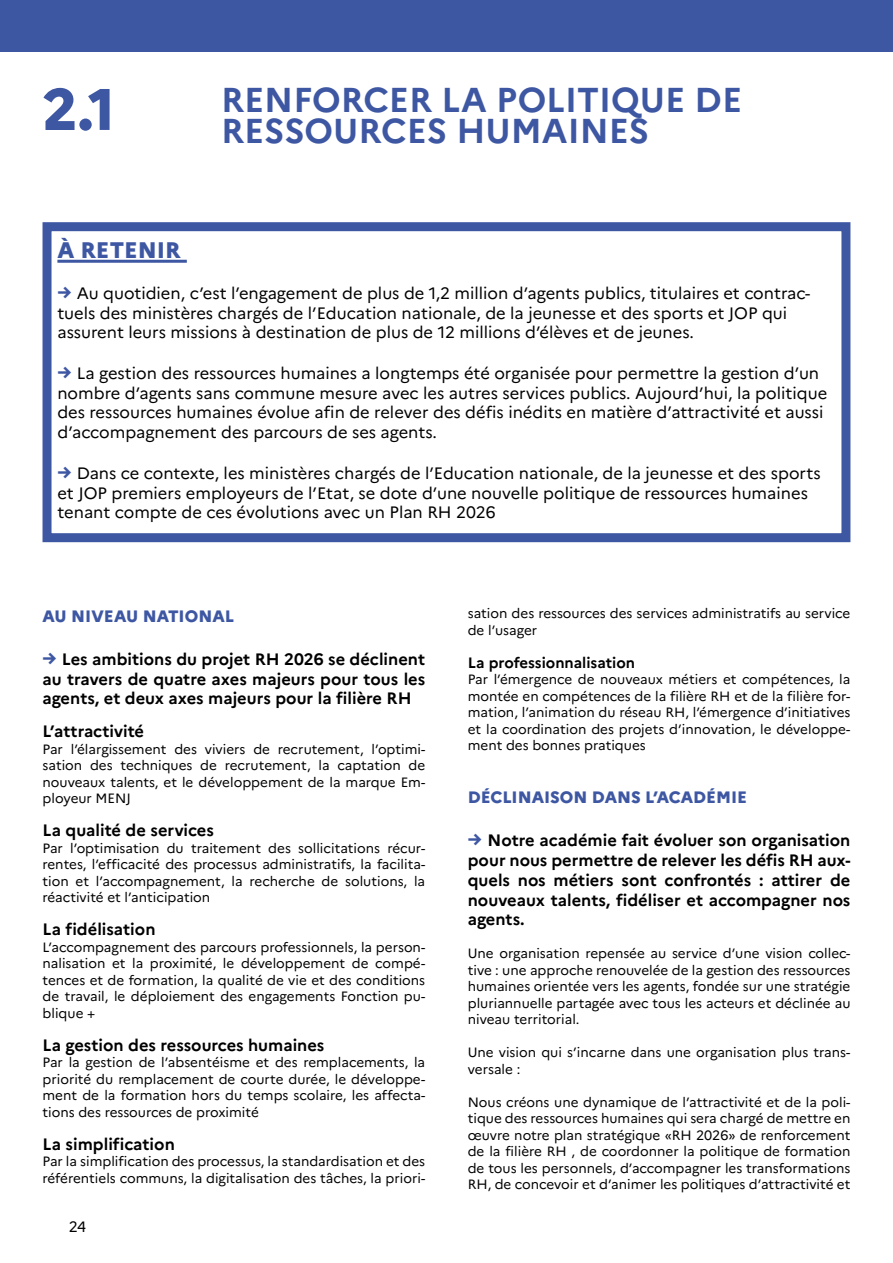
<style>
.page{position:relative;width:893px;height:1263px;background:#fff}
.page>*{position:absolute;margin:0;border:0;box-sizing:border-box;transform-origin:0 0}
.t1{font:800 58.5px "Marianne";color:#3e57a3}
.t2{font:700 34.5px/31.5px "Marianne";color:#3e57a3}
.t3{font:800 22.5px "Marianne";color:#3e57a3}
.t4{font:16.5px/19.5px "Marianne";color:#000}
.t5{font:700 16.5px/19.8px "Marianne";color:#000;text-align:justify}
.t6{font:800 16.5px "Marianne";color:#3e57a3}
.t7{font:700 15px "Marianne";color:#000}
.t8{font:15px "Marianne";color:#000}
.t9{font:13.5px/16.5px "Marianne";color:#000;text-align:justify}
.s1{font-weight:800;font-size:18px;color:#3e57a3}
</style>
<div class="page">
<div style="left:43px;top:222px;width:807px;height:320px;border:9px solid #3e57a3"></div>
<hr style="left:57px;top:260px;width:130px;height:3px;background:#3e57a3">
<div style="left:0;top:0;width:893px;height:51px;background:#3e57a3"></div>
<h1 class="t1" style="left:43px;top:64px;width:74px">2.1</h1>
<h2 class="t2" style="left:221px;top:81px;width:522px">RENFORCER LA POLITIQUE DE<br>RESSOURCES HUMAINES</h2>
<h3 class="t3" style="left:57px;top:233px;width:125px">À RETENIR</h3>
<p class="t4" style="left:57px;top:282px;width:754px"><span class="s1">→</span> Au quotidien, c’est l’engagement de plus de 1,2 million d’agents publics, titulaires et contrac&shy;tuels des ministères chargés de l’Education nationale, de la jeunesse et des sports et JOP qui assurent leurs missions à destination de plus de 12 millions d’élèves et de jeunes.</p>
<p class="t4" style="left:57px;top:362px;width:771px"><span class="s1">→</span> La gestion des ressources humaines a longtemps été organisée pour permettre la gestion d’un nombre d’agents sans commune mesure avec les autres services publics. Aujourd’hui, la politique des ressources humaines évolue afin de relever des défis inédits en matière d’attractivité et aussi d’accompagnement des parcours de ses agents.</p>
<p class="t4" style="left:57px;top:462px;width:765px"><span class="s1">→</span> Dans ce contexte, les ministères chargés de l’Education nationale, de la jeunesse et des sports et JOP premiers employeurs de l’Etat, se dote d’une nouvelle politique de ressources humaines tenant compte de ces évolutions avec un Plan RH 2026</p>
<p class="t6" style="left:43px;top:603px;width:193px">AU NIVEAU NATIONAL</p>
<p class="t5" style="left:43px;top:648px;width:384px"><span class="s1">→</span> Les ambitions du projet RH 2026 se déclinent au travers de quatre axes majeurs pour tous les agents, et deux axes majeurs pour la filière RH</p>
<p class="t5" style="left:43px;top:720px;width:103px">L’attractivité</p>
<p class="t9" style="left:43px;top:740px;width:384px">Par l’élargissement des viviers de recrutement, l’optimi&shy;sation des techniques de recrutement, la captation de nouveaux talents, et le développement de la marque Em&shy;ployeur MENJ</p>
<p class="t5" style="left:43px;top:819px;width:173px">La qualité de services</p>
<p class="t9" style="left:43px;top:839px;width:384px">Par l’optimisation du traitement des sollicitations récur&shy;rentes, l’efficacité des processus administratifs, la facilita&shy;tion et l’accompagnement, la recherche de solutions, la réactivité et l’anticipation</p>
<p class="t5" style="left:43px;top:918px;width:114px">La fidélisation</p>
<p class="t9" style="left:43px;top:938px;width:384px">L’accompagnement des parcours professionnels, la person&shy;nalisation et la proximité, le développement de compé&shy;tences et de formation, la qualité de vie et des conditions de travail, le déploiement des engagements Fonction pu&shy;blique +</p>
<p class="t5" style="left:43px;top:1034px;width:283px">La gestion des ressources humaines</p>
<p class="t9" style="left:43px;top:1053px;width:384px">Par la gestion de l’absentéisme et des remplacements, la priorité du remplacement de courte durée, le développe&shy;ment de la formation hors du temps scolaire, les affecta&shy;tions des ressources de proximité</p>
<p class="t5" style="left:43px;top:1133px;width:134px">La simplification</p>
<p class="t9" style="left:43px;top:1152px;width:384px">Par la simplification des processus, la standardisation et des référentiels communs, la digitalisation des tâches, la priori-</p>
<p class="t8" style="left:69px;top:1215px;width:19px">24</p>
<p class="t9" style="left:468px;top:604px;width:384px">sation des ressources des services administratifs au service de l’usager</p>
<p class="t7" style="left:468px;top:651px;width:169px">La professionnalisation</p>
<p class="t9" style="left:468px;top:670px;width:384px">Par l’émergence de nouveaux métiers et compétences, la montée en compétences de la filière RH et de la filière for&shy;mation, l’animation du réseau RH, l’émergence d’initiatives et la coordination des projets d’innovation, le développe&shy;ment des bonnes pratiques</p>
<p class="t6" style="left:468px;top:784px;width:281px">DÉCLINAISON DANS L’ACADÉMIE</p>
<p class="t5" style="left:468px;top:829px;width:384px"><span class="s1">→</span> Notre académie fait évoluer son organisation pour nous permettre de relever les défis RH aux&shy;quels nos métiers sont confrontés : attirer de nouveaux talents, fidéliser et accompagner nos agents.</p>
<p class="t9" style="left:468px;top:944px;width:384px">Une organisation repensée au service d’une vision collec&shy;tive : une approche renouvelée de la gestion des ressources humaines orientée vers les agents, fondée sur une stratégie pluriannuelle partagée avec tous les acteurs et déclinée au niveau territorial.</p>
<p class="t9" style="left:468px;top:1043px;width:384px">Une vision qui s’incarne dans une organisation plus trans&shy;versale :</p>
<p class="t9" style="left:468px;top:1093px;width:384px">Nous créons une dynamique de l’attractivité et de la poli&shy;tique des ressources humaines qui sera chargé de mettre en œuvre notre plan stratégique «RH 2026» de renforcement de la filière RH , de coordonner la politique de formation de tous les personnels, d’accompagner les transformations RH, de concevoir et d’animer les politiques d’attractivité et</p>
</div>
